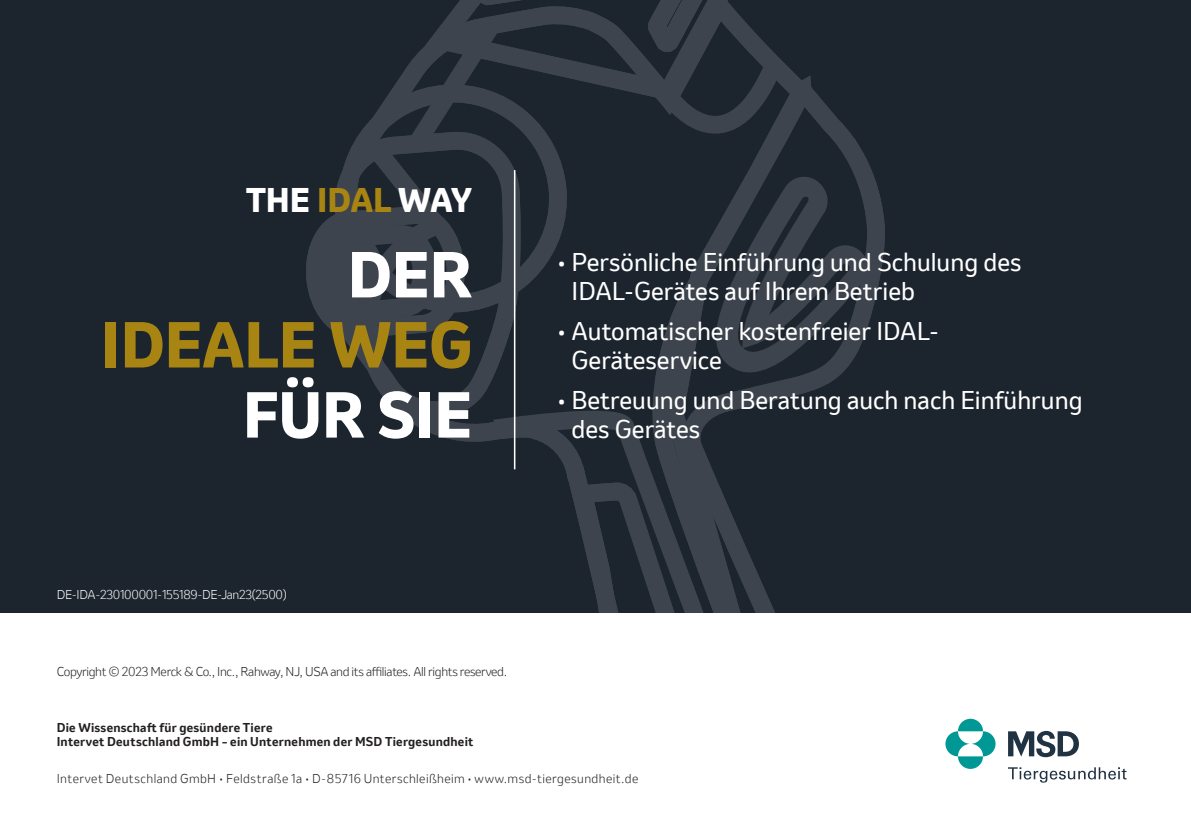
<style>
.page{position:relative;width:1191px;height:840px;background:#fff}
.page>*{position:absolute;margin:0;border:0;box-sizing:border-box;transform-origin:0 0}
.t1{font:800 60px "Invention";color:#fff}
.t2{font:800 60px "Invention";color:#a88512}
.t3{font:800 32px "Invention";color:#fff}
.t4{font:24px/28.8px "Invention";color:#fff}
.t5{font:700 12px/14.4px "Invention";letter-spacing:.02em;color:#231f20}
.t6{font:300 12px "Invention";letter-spacing:.03em;color:#231f20}
.t7{font:300 12px "Invention";letter-spacing:-.025em;color:#231f20}
.t8{font:300 12px "Invention";letter-spacing:-.025em;color:#fff}
.s1{color:#a88512}
</style>
<div class="page">
<div style="left:0;top:0;width:1191px;height:612px;background:#1c242e"></div>
<svg style="left:335px;top:122px;width:58px;height:286px"></svg>
<svg style="left:306px;top:196px;width:87px;height:152px"></svg>
<div style="left:343px;top:264px;width:18px;height:22px;border:18px solid #fff;border-radius:50%"></div>
<div style="left:330px;top:264px;width:19px;height:22px;border:18px solid #fff;border-radius:50%"></div>
<svg style="left:393px;top:0;width:491px;height:612px"></svg>
<svg style="left:945px;top:718px;width:50px;height:50px"></svg>
<svg style="left:1008px;top:730px;width:71px;height:26px"></svg>
<svg style="left:1008px;top:767px;width:118px;height:15px"></svg>
<hr style="left:514px;top:170px;width:1px;height:299px;background:#fff">
<h2 class="t3" style="left:246px;top:176px;width:228px">THE <span class="s1">IDAL</span> WAY</h2>
<h1 class="t1" style="left:348px;top:231px;width:126px">DER</h1>
<h1 class="t2" style="left:101px;top:301px;width:372px">IDEALE WEG</h1>
<h1 class="t1" style="left:243px;top:371px;width:231px">FÜR SIE</h1>
<p class="t4" style="left:571px;top:247px;width:451px;text-indent:-14px">• Persönliche Einführung und Schulung des<br>IDAL-Gerätes auf Ihrem Betrieb</p>
<p class="t4" style="left:571px;top:316px;width:369px;text-indent:-14px">• Automatischer kostenfreier IDAL-<br>Geräteservice</p>
<p class="t4" style="left:571px;top:385px;width:512px;text-indent:-14px">• Betreuung und Beratung auch nach Einführung des Gerätes</p>
<p class="t8" style="left:57px;top:585px;width:232px">DE-IDA-230100001-155189-DE-Jan23(2500)</p>
<p class="t7" style="left:57px;top:662px;width:452px">Copyright © 2023 Merck &amp; Co., Inc., Rahway, NJ, USA and its affiliates. All rights reserved.</p>
<p class="t5" style="left:57px;top:719px;width:418px">Die Wissenschaft für gesündere Tiere<br>Intervet Deutschland GmbH – ein Unternehmen der MSD Tiergesundheit</p>
<p class="t6" style="left:57px;top:770px;width:583px">Intervet Deutschland GmbH • Feldstraße 1a • D-85716 Unterschleißheim • www.msd-tiergesundheit.de</p>
</div>
